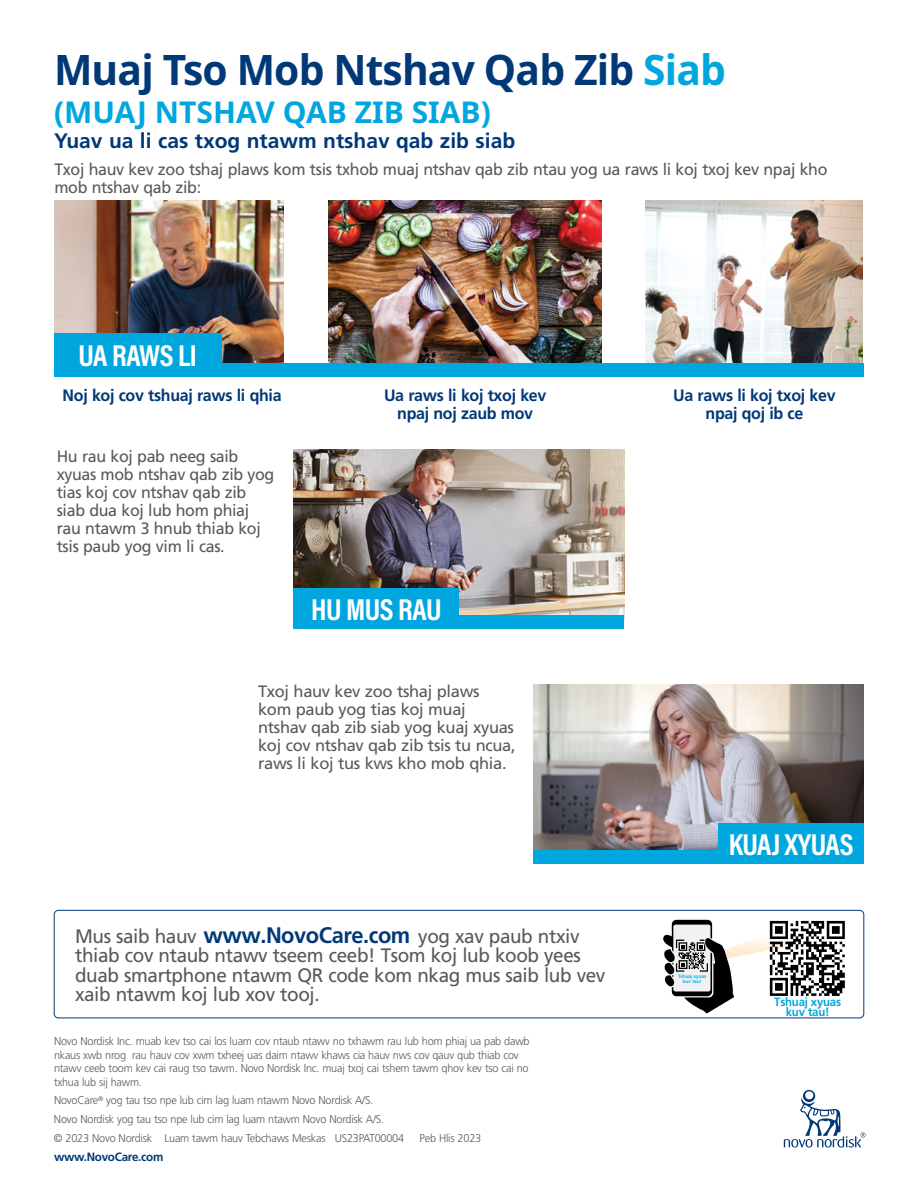
<style>
.page{position:relative;width:918px;height:1188px;background:#fff}
.page>*{position:absolute;margin:0;border:0;box-sizing:border-box;transform-origin:0 0}
.t1{font:700 42px "Apis";letter-spacing:-.02em;color:#003878}
.t2{font:30.6px "Acumin Variable Concept";letter-spacing:-.015em;color:#fff}
.t3{font:700 30px "Apis";color:#00a6de}
.t4{font:700 21px "Frutiger LT Std";color:#003878}
.t5{font:19.5px/19.5px "Frutiger LT Std";letter-spacing:-.02em;color:#58595b}
.t6{font:16.5px/18px "Frutiger LT Std";letter-spacing:-.02em;color:#58595b}
.t7{font:700 16.5px/18px "Frutiger LT Std";letter-spacing:-.02em;color:#003878;text-align:center}
.t8{font:700 12px/10.5px "Frutiger LT Std";letter-spacing:-.02em;color:#00a6de;text-align:center;scale:.95 1}
.t9{font:700 12px "Frutiger LT Std";letter-spacing:-.02em;color:#003878}
.t10{font:300 11.25px/13.5px "Frutiger LT Std";letter-spacing:-.02em;color:#58595b}
.t11{font:700 4.95px/5.4px "Frutiger LT Std";letter-spacing:-.01em;color:#00aeef;text-align:center}
.s1{color:#00a6de}
.s2{font-weight:700;font-size:22.5px;color:#003878}
</style>
<div class="page">
<img style="left:533px;top:684px;width:331px;height:166px">
<div style="left:533px;top:850px;width:331px;height:14px;background:#00a6de"></div>
<div style="left:718px;top:823px;width:146px;height:41px;background:#00a6de"></div>
<img style="left:294px;top:449px;width:330px;height:167px">
<div style="left:294px;top:616px;width:330px;height:13px;background:#00a6de"></div>
<div style="left:294px;top:588px;width:165px;height:41px;background:#00a6de"></div>
<img style="left:329px;top:201px;width:273px;height:162px">
<img style="left:54px;top:201px;width:230px;height:162px">
<img style="left:646px;top:201px;width:217px;height:162px">
<div style="left:54px;top:363px;width:810px;height:14px;background:#00a6de"></div>
<div style="left:54px;top:333px;width:167px;height:44px;background:#00a6de"></div>
<svg style="left:784px;top:1090px;width:82px;height:58px"></svg>
<div style="left:54px;top:910px;width:810px;height:108px;border:1px solid #003878;border-radius:4px"></div>
<svg style="left:663px;top:920px;width:182px;height:94px"></svg>
<h1 class="t1" style="left:54px;top:40px;width:674px">Muaj Tso Mob Ntshav Qab Zib <span class="s1">Siab</span></h1>
<h3 class="t3" style="left:54px;top:91px;width:438px">(MUAJ NTSHAV QAB ZIB SIAB)</h3>
<h3 class="t4" style="left:54px;top:128px;width:463px">Yuav ua li cas txog ntawm ntshav qab zib siab</h3>
<h3 class="t6" style="left:54px;top:160px;width:775px">Txoj hauv kev zoo tshaj plaws kom tsis txhob muaj ntshav qab zib ntau yog ua raws li koj txoj kev npaj kho mob ntshav qab zib:</h3>
<h2 class="t2" style="left:79px;top:334px;width:120px">UA RAWS LI</h2>
<h3 class="t7" style="left:63px;top:386px;width:220px">Noj koj cov tshuaj raws li qhia</h3>
<h3 class="t7" style="left:384px;top:386px;width:164px">Ua raws li koj txoj kev npaj noj zaub mov</h3>
<h3 class="t7" style="left:673px;top:386px;width:164px">Ua raws li koj txoj kev npaj qoj ib ce</h3>
<h3 class="t6" style="left:57px;top:447px;width:219px">Hu rau koj pab neeg saib xyuas mob ntshav qab zib yog tias koj cov ntshav qab zib siab dua koj lub hom phiaj rau ntawm 3 hnub thiab koj tsis paub yog vim li cas.</h3>
<h2 class="t2" style="left:311px;top:588px;width:132px">HU MUS RAU</h2>
<h3 class="t6" style="left:258px;top:682px;width:259px">Txoj hauv kev zoo tshaj plaws kom paub yog tias koj muaj ntshav qab zib siab yog kuaj xyuas koj cov ntshav qab zib tsis tu ncua, raws li koj tus kws kho mob qhia.</h3>
<h3 class="t5" style="left:75px;top:926px;width:532px">Mus saib hauv <span class="s2">www.NovoCare.com</span> yog xav paub ntxiv thiab cov ntaub ntawv tseem ceeb! Tsom koj lub koob yees duab smartphone ntawm QR code kom nkag mus saib lub vev xaib ntawm koj lub xov tooj.</h3>
<p class="t10" style="left:54px;top:1035px;width:477px">Novo Nordisk Inc. muab kev tso cai los luam cov ntaub ntawv no txhawm rau lub hom phiaj ua pab dawb nkaus xwb nrog rau hauv cov xwm txheej uas daim ntawv khaws cia hauv nws cov qauv qub thiab cov ntawv ceeb toom kev cai raug tso tawm. Novo Nordisk Inc. muaj txoj cai tshem tawm qhov kev tso cai no txhua lub sij hawm.</p>
<p class="t10" style="left:54px;top:1091px;width:352px;line-height:18.9px">NovoCare<sup>®</sup> yog tau tso npe lub cim lag luam ntawm Novo Nordisk A/S.<br>Novo Nordisk yog tau tso npe lub cim lag luam ntawm Novo Nordisk A/S.<br>© 2023 Novo Nordisk Luam tawm hauv Tebchaws Meskas US23PAT00004</p>
<p class="t10" style="left:420px;top:1132px;width:63px">Peb Hlis 2023</p>
<p class="t9" style="left:54px;top:1150px;width:111px">www.NovoCare.com</p>
<h2 class="t2" style="left:729px;top:823px;width:126px">KUAJ XYUAS</h2>
<p class="t11" style="left:678px;top:973px;width:30px">Tshuaj xyuas kuv tau!</p>
<p class="t8" style="left:774px;top:996px;width:72px">Tshuaj xyuas kuv tau!</p>
</div>
